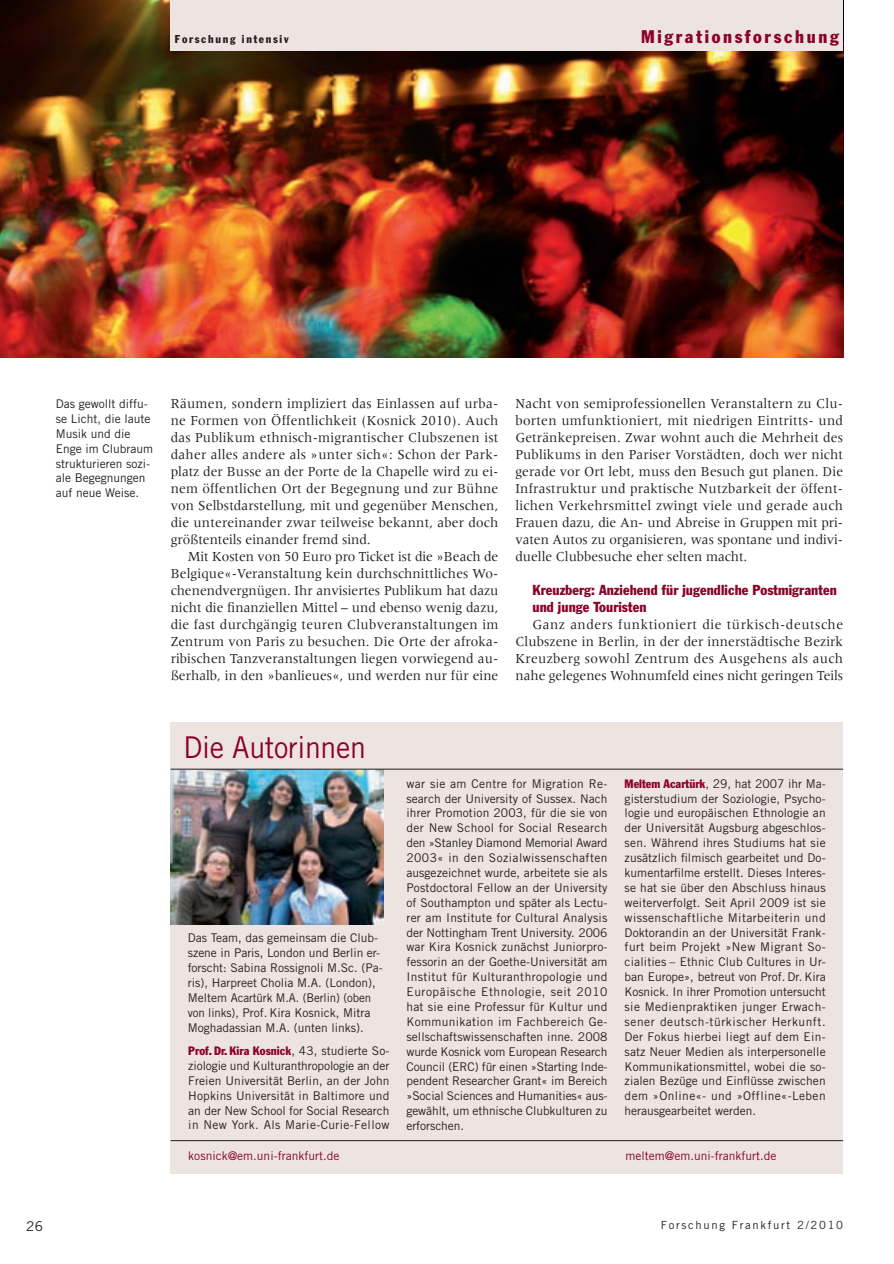
<style>
.page{position:relative;width:894px;height:1264px;background:#fff}
.page>*{position:absolute;margin:0;border:0;box-sizing:border-box;transform-origin:0 0}
.t1{font:30px "Trade Gothic";letter-spacing:-.01em;color:#8b0128;scale:.95 1}
.t2{font:condensed 18px "Franklin Gothic";letter-spacing:.15em;color:#8b0128}
.t3{font:14.25px/17px "Meridien";color:#231f20;text-align:justify;scale:.95 1}
.t4{font:condensed 14.25px/17px "Franklin Gothic";letter-spacing:.005em;color:#8b0128}
.t5{font:13.5px "Trade Gothic";color:#231f20}
.t6{font:12px/14.9px "Trade Gothic";color:#231f20;text-align:justify}
.t7{font:12px "Trade Gothic";color:#8b0128}
.t8{font:condensed 12px "Franklin Gothic";letter-spacing:.005em;color:#8b0128}
.t9{font:11.25px "Trade Gothic";letter-spacing:.15em;color:#231f20}
.t10{font:condensed 11.25px "Franklin Gothic";letter-spacing:.15em;color:#231f20}
.s1{font-family:"Trade Gothic";font-stretch:normal;color:#231f20}
.s2{font-family:"Franklin Gothic";font-stretch:condensed;color:#8b0128}
</style>
<div class="page">
<img style="left:0;top:0;width:842px;height:357px">
<div style="left:171px;top:0;width:671px;height:51px;background:#ede3e1"></div>
<div style="left:171px;top:722px;width:671px;height:451px;background:#ede3e1"></div>
<img style="left:171px;top:769px;width:212px;height:155px">
<hr style="left:171px;top:768px;width:671px;height:1px;background:#231f20">
<hr style="left:171px;top:1140px;width:671px;height:1px;background:#231f20">
<p class="t10" style="left:175px;top:35px;width:115px">Forschung intensiv</p>
<h2 class="t2" style="left:641px;top:30px;width:199px">Migrationsforschung</h2>
<p class="t6" style="left:56px;top:397px;width:99px;text-align:left">Das gewollt diffu&shy;se Licht, die laute<br>Musik und die<br>Enge im Clubraum strukturieren sozi&shy;ale Begegnungen auf neue Weise.</p>
<p class="t3" style="left:171px;top:396px;width:346px">Räumen, sondern impliziert das Einlassen auf urba&shy;ne Formen von Öffentlichkeit (Kosnick 2010). Auch das Publikum ethnisch-migrantischer Clubszenen ist daher alles andere als »unter sich«: Schon der Park&shy;platz der Busse an der Porte de la Chapelle wird zu ei&shy;nem öffentlichen Ort der Begegnung und zur Bühne von Selbstdarstellung, mit und gegenüber Menschen, die untereinander zwar teilweise bekannt, aber doch größtenteils einander fremd sind.</p>
<p class="t3" style="left:171px;top:549px;width:346px;text-indent:17px">Mit Kosten von 50 Euro pro Ticket ist die »Beach de Belgique«-Veranstaltung kein durchschnittliches Wo&shy;chenendvergnügen. Ihr anvisiertes Publikum hat dazu nicht die finanziellen Mittel – und ebenso wenig dazu, die fast durchgängig teuren Clubveranstaltungen im Zentrum von Paris zu besuchen. Die Orte der afroka&shy;ribischen Tanzveranstaltungen liegen vorwiegend au&shy;ßerhalb, in den »banlieues«, und werden nur für eine</p>
<p class="t3" style="left:515px;top:396px;width:346px">Nacht von semiprofessionellen Veranstaltern zu Clu&shy;borten umfunktioniert, mit niedrigen Eintritts- und Getränkepreisen. Zwar wohnt auch die Mehrheit des Publikums in den Pariser Vorstädten, doch wer nicht gerade vor Ort lebt, muss den Besuch gut planen. Die Infrastruktur und praktische Nutzbarkeit der öffent&shy;lichen Verkehrsmittel zwingt viele und gerade auch Frauen dazu, die An- und Abreise in Gruppen mit pri&shy;vaten Autos zu organisieren, was spontane und indivi&shy;duelle Clubbesuche eher selten macht.</p>
<p class="t4" style="left:532px;top:583px;width:306px">Kreuzberg: Anziehend für jugendliche Postmigranten und junge Touristen</p>
<p class="t3" style="left:515px;top:617px;width:346px;text-indent:17px">Ganz anders funktioniert die türkisch-deutsche Clubszene in Berlin, in der der innerstädtische Bezirk Kreuzberg sowohl Zentrum des Ausgehens als auch nahe gelegenes Wohnumfeld eines nicht geringen Teils</p>
<h1 class="t1" style="left:183px;top:736px;width:193px">Die Autorinnen</h1>
<p class="t6" style="left:188px;top:931px;width:197px;text-align:left">Das Team, das gemeinsam die Club&shy;szene in Paris, London und Berlin er&shy;forscht: Sabina Rossignoli M.Sc. (Pa&shy;ris), Harpreet Cholia M.A. (London), Meltem Acartürk M.A. (Berlin) (oben von links), Prof. Kira Kosnick, Mitra Moghadassian M.A. (unten links).</p>
<p class="t8" style="left:188px;top:1046px;width:202px">Prof. Dr. Kira Kosnick<span class="s1">, 43, studierte So-</span></p>
<p class="t6" style="left:188px;top:1059px;width:202px">ziologie und Kulturanthropologie an der Freien Universität Berlin, an der John Hopkins Universität in Baltimore und an der New School for Social Research in New York. Als Marie-Curie-Fellow</p>
<p class="t6" style="left:406px;top:777px;width:202px">war sie am Centre for Migration Re&shy;search der University of Sussex. Nach ihrer Promotion 2003, für die sie von der New School for Social Research den »Stanley Diamond Memorial Award 2003« in den Sozialwissenschaften ausgezeichnet wurde, arbeitete sie als Postdoctoral Fellow an der University of Southampton und später als Lectu&shy;rer am Institute for Cultural Analysis der Nottingham Trent University. 2006 war Kira Kosnick zunächst Juniorpro&shy;fessorin an der Goethe-Universität am Institut für Kulturanthropologie und Europäische Ethnologie, seit 2010 hat sie eine Professur für Kultur und Kommunikation im Fachbereich Ge&shy;sellschaftswissenschaften inne. 2008 wurde Kosnick vom European Research Council (ERC) für einen »Starting Inde&shy;pendent Researcher Grant« im Bereich »Social Sciences and Humanities« aus&shy;gewählt, um ethnische Clubkulturen zu erforschen.</p>
<p class="t6" style="left:624px;top:777px;width:202px"><span class="s2">Meltem Acartürk</span>, 29, hat 2007 ihr Ma&shy;gisterstudium der Soziologie, Psycho&shy;logie und europäischen Ethnologie an der Universität Augsburg abgeschlos&shy;sen. Während ihres Studiums hat sie zusätzlich filmisch gearbeitet und Do&shy;kumentarfilme erstellt. Dieses Interes&shy;se hat sie über den Abschluss hinaus weiterverfolgt. Seit April 2009 ist sie wissenschaftliche Mitarbeiterin und Doktorandin an der Universität Frank&shy;furt beim Projekt »New Migrant So&shy;cialities – Ethnic Club Cultures in Ur&shy;ban Europe», betreut von Prof. Dr. Kira Kos nick. In ihrer Promotion untersucht sie Medienpraktiken junger Erwach&shy;sener deutsch-türkischer Herkunft.<br>Der Fokus hierbei liegt auf dem Ein&shy;satz Neuer Medien als interpersonelle Kommunikationsmittel, wobei die so&shy;zialen Bezüge und Einflüsse zwischen dem »Online«- und »Offline«-Leben herausgearbeitet werden.</p>
<p class="t7" style="left:188px;top:1151px;width:152px">kosnick@em.uni-frankfurt.de</p>
<p class="t7" style="left:625px;top:1151px;width:152px">meltem@em.uni-frankfurt.de</p>
<p class="t5" style="left:26px;top:1221px;width:18px">26</p>
<p class="t9" style="left:660px;top:1220px;width:184px">Forschung Frankfurt 2/2010</p>
</div>
